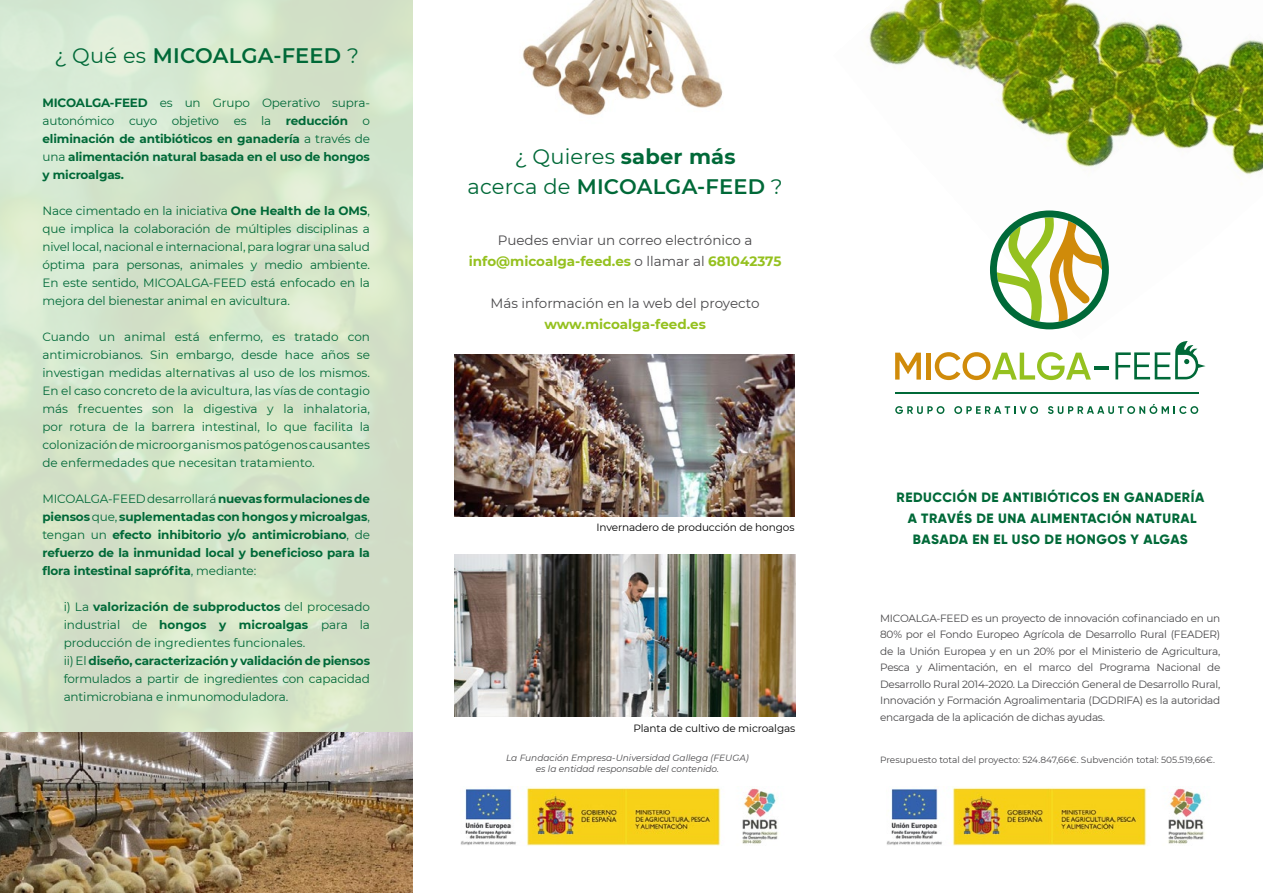
<style>
.page{position:relative;width:1263px;height:893px;background:#fff}
.page>*{position:absolute;margin:0;border:0;box-sizing:border-box;transform-origin:0 0}
.t1{font:21px/30px "Montserrat";letter-spacing:.01em;color:#006938;text-align:center}
.t2{font:600 21px "Montserrat";letter-spacing:.01em;color:#006938}
.t3{font:13.5px/21px "Montserrat";color:#49484a;text-align:center}
.t4{font:800 13.5px/21px "Gilroy";letter-spacing:.04em;color:#006938;text-align:center}
.t5{font:700 13.5px "Montserrat";color:#95c11f}
.t6{font:12px/18px "Montserrat";letter-spacing:-.01em;color:#006938;text-align:justify}
.t7{font:700 12px/18px "Montserrat";letter-spacing:-.01em;color:#006938;text-align:justify}
.t8{font:10.5px/16.5px "Montserrat";letter-spacing:-.025em;color:#49484a;text-align:justify}
.t9{font:10.5px "Montserrat";letter-spacing:-.01em;color:#000}
.t10{font:italic 9px/10.8px "Montserrat";color:#49484a;text-align:center}
.t11{font:9px "Montserrat";color:#49484a}
.s1{font-weight:400}
.s2{font-weight:700}
.s3{font-weight:600}
.s4{font-weight:700;color:#95c11f}
</style>
<div class="page">
<img style="left:0;top:0;width:412px;height:733px">
<img style="left:460px;top:787px;width:318px;height:59px">
<img style="left:886px;top:787px;width:318px;height:59px">
<img style="left:455px;top:555px;width:340px;height:162px">
<img style="left:455px;top:354px;width:340px;height:162px">
<img style="left:869px;top:0;width:394px;height:330px">
<svg style="left:895px;top:353px;width:26px;height:27px"></svg>
<div style="left:926px;top:353px;width:5px;height:27px;background:#d08b0a"></div>
<svg style="left:935px;top:352px;width:156px;height:28px"></svg>
<hr style="left:1094px;top:366px;width:15px;height:4px;background:#006938">
<svg style="left:895px;top:406px;width:49px;height:8px"></svg>
<svg style="left:954px;top:406px;width:84px;height:8px"></svg>
<svg style="left:1048px;top:404px;width:150px;height:10px"></svg>
<hr style="left:895px;top:392px;width:303px;height:1px;background:#006938">
<svg style="left:990px;top:210px;width:119px;height:119px"></svg>
<svg style="left:1115px;top:341px;width:90px;height:38px"></svg>
<img style="left:0;top:733px;width:412px;height:160px">
<img style="left:522px;top:0;width:201px;height:115px">
<h1 class="t2" style="left:54px;top:40px;width:306px"><span class="s1">¿ Qué es</span> MICOALGA-FEED <span class="s1">?</span></h1>
<p class="t7" style="left:42px;top:93px;width:329px">MICOALGA-FEED <span class="s1">es un Grupo Operativo supra&shy;autonómico cuyo objetivo es la</span> reducción <span class="s1">o </span>eliminación de antibióticos en ganadería <span class="s1">a través de una</span> alimentación natural basada en el uso de hongos y microalgas.</p>
<p class="t6" style="left:42px;top:201px;width:329px">Nace cimentado en la iniciativa <span class="s2">One Health de la OMS</span>, que implica la colaboración de múltiples disciplinas a nivel local, nacional e internacional, para lograr una salud óptima para personas, animales y medio ambiente.<br>En este sentido, MICOALGA-FEED está enfocado en la mejora del bienestar animal en avicultura.</p>
<p class="t6" style="left:42px;top:327px;width:329px">Cuando un animal está enfermo, es tratado con antimicrobianos. Sin embargo, desde hace años se investigan medidas alternativas al uso de los mismos.<br>En el caso concreto de la avicultura, las vías de contagio más frecuentes son la digestiva y la inhalatoria, por rotura de la barrera intestinal, lo que facilita la colonización de microorganismos patógenos causantes de enfermedades que necesitan tratamiento.</p>
<p class="t7" style="left:42px;top:489px;width:329px"><span class="s1">MICOALGA-FEED desarrollará</span> nuevas formulaciones de piensos <span class="s1">que,</span> suplementadas con hongos y microalgas<span class="s1">, tengan un</span> efecto inhibitorio y/o antimicrobiano<span class="s1">, de </span>refuerzo de la inmunidad local y beneficioso para la flora intestinal saprófita<span class="s1">, mediante:</span></p>
<p class="t6" style="left:64px;top:597px;width:308px;text-align:left">i) La <span class="s2">valorización de subproductos</span> del procesado industrial de <span class="s2">hongos y microalgas</span> para la producción de ingredientes funcionales.<br>ii) El <span class="s2">diseño, caracterización y validación de piensos </span>formulados a partir de ingredientes con capacidad antimicrobiana e inmunomoduladora.</p>
<h1 class="t1" style="left:467px;top:141px;width:317px">¿ Quieres <span class="s2">saber más<br></span>acerca de <span class="s3">MICOALGA-FEED</span> ?</h1>
<p class="t3" style="left:469px;top:229px;width:314px">Puedes enviar un correo electrónico a <span class="s4">info@micoalga-feed.es</span> o llamar al <span class="s4">681042375</span></p>
<p class="t3" style="left:491px;top:292px;width:270px">Más información en la web del proyecto</p>
<p class="t5" style="left:544px;top:315px;width:163px">www.micoalga-feed.es</p>
<p class="t9" style="left:596px;top:520px;width:199px">Invernadero de producción de hongos</p>
<p class="t9" style="left:633px;top:721px;width:163px">Planta de cultivo de microalgas</p>
<p class="t10" style="left:506px;top:752px;width:244px">La Fundación Empresa-Universidad Gallega (FEUGA) es la entidad responsable del contenido.</p>
<p class="t4" style="left:896px;top:487px;width:309px">REDUCCIÓN DE ANTIBIÓTICOS EN GANADERÍA<br>A TRAVÉS DE UNA ALIMENTACIÓN NATURAL<br>BASADA EN EL USO DE HONGOS Y ALGAS</p>
<p class="t8" style="left:880px;top:609px;width:342px">MICOALGA-FEED es un proyecto de innovación cofinanciado en un 80% por el Fondo Europeo Agrícola de Desarrollo Rural (FEADER) de la Unión Europea y en un 20% por el Ministerio de Agricultura, Pesca y Alimentación, en el marco del Programa Nacional de Desarrollo Rural 2014-2020. La Dirección General de Desarrollo Rural, Innovación y Formación Agroalimentaria (DGDRIFA) es la autoridad encargada de la aplicación de dichas ayudas.</p>
<p class="t11" style="left:880px;top:753px;width:336px">Presupuesto total del proyecto: 524.847,66€. Subvención total: 505.519,66€.</p>
</div>
